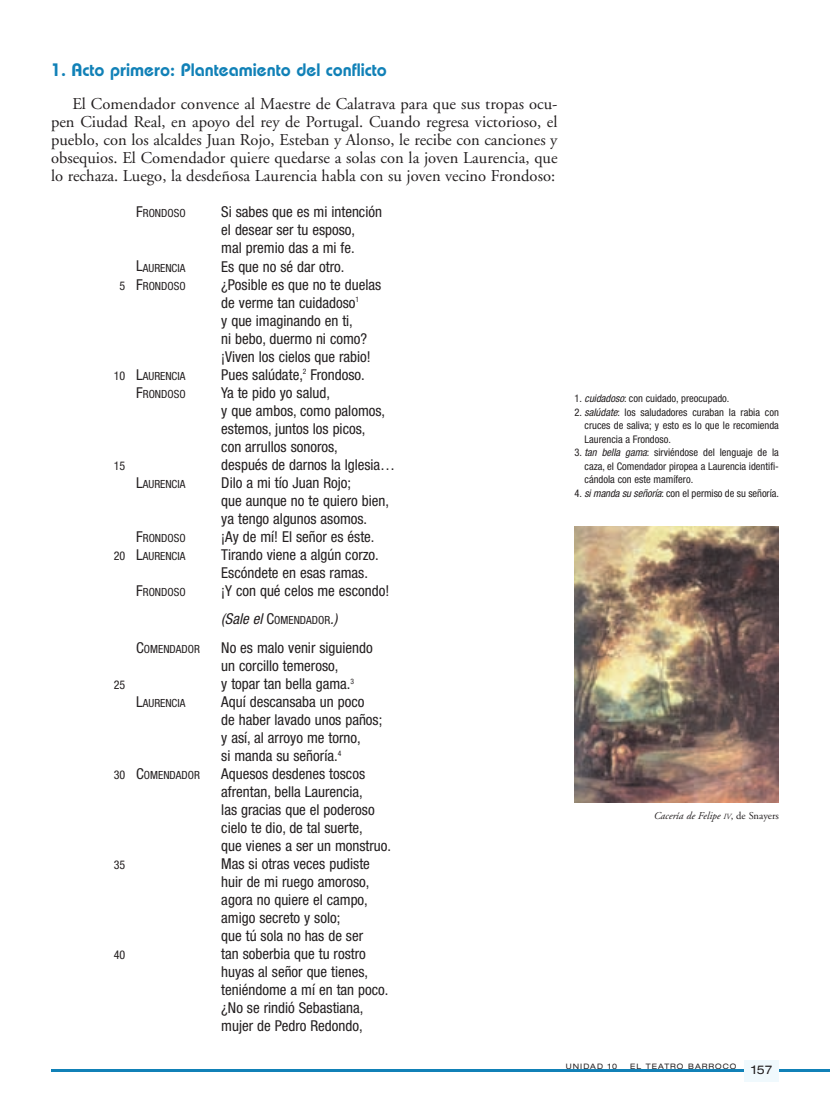
<style>
.page{position:relative;width:830px;height:1119px;background:#fff}
.page>*{position:absolute;margin:0;border:0;box-sizing:border-box;transform-origin:0 0}
.t1{font:600 18px "Bauhaus";color:#1181b7}
.t2{font:16.5px/18px "Adobe Garamond";color:#231f20;text-align:justify}
.t3{font:condensed 15px/18px "Helvetica Neue";color:#231f20}
.t4{font:condensed 12px "Helvetica Neue";color:#231f20}
.t5{font:expanded 12px "Helvetica Neue";color:#231f20}
.t6{font:condensed 11.25px "Helvetica Neue";color:#231f20}
.t7{font:condensed 10.5px/13.5px "Helvetica Neue";color:#231f20;text-align:justify}
.t8{font:italic 10.5px "Adobe Garamond";color:#231f20}
.t9{font:expanded 7.5px "Helvetica Neue";letter-spacing:.135em;color:#231f20}
.s1{font-size:15px}
.s2{font-style:italic}
.s3{font-size:11.25px}
.s4{font-size:7.8px}
.s5{font-style:normal}
</style>
<div class="page">
<svg style="left:51px;top:526px;width:778px;height:556px"></svg>
<p class="t1" style="left:51px;top:64px;width:337px">1. Acto primero: Planteamiento del conflicto</p>
<p class="t2" style="left:51px;top:97px;width:507px;text-indent:21px">El Comendador convence al Maestre de Calatrava para que sus tropas ocu&shy;pen Ciudad Real, en apoyo del rey de Portugal. Cuando regresa victorioso, el pueblo, con los alcaldes Juan Rojo, Esteban y Alonso, le recibe con canciones y obsequios. El Comendador quiere quedarse a solas con la joven Laurencia, que lo rechaza. Luego, la desdeñosa Laurencia habla con su joven vecino Frondoso:</p>
<p class="t6" style="left:136px;top:209px;width:51px"><span class="s1">F</span>RONDOSO</p>
<p class="t3" style="left:221px;top:204px;width:162px">Si sabes que es mi intención el desear ser tu esposo,<br>mal premio das a mi fe.</p>
<p class="t6" style="left:136px;top:263px;width:51px"><span class="s1">L</span>AURENCIA</p>
<p class="t3" style="left:221px;top:258px;width:125px">Es que no sé dar otro.</p>
<p class="t6" style="left:136px;top:281px;width:51px"><span class="s1">F</span>RONDOSO</p>
<p class="t3" style="left:221px;top:276px;width:161px">¿Posible es que no te duelas de verme tan cuidadoso<sup>1<br></sup>y que imaginando en ti,<br>ni bebo, duermo ni como? ¡Viven los cielos que rabio!</p>
<p class="t6" style="left:136px;top:371px;width:51px"><span class="s1">L</span>AURENCIA</p>
<p class="t3" style="left:221px;top:366px;width:145px">Pues salúdate,<sup>2</sup> Frondoso.</p>
<p class="t6" style="left:136px;top:389px;width:51px"><span class="s1">F</span>RONDOSO</p>
<p class="t3" style="left:221px;top:384px;width:175px">Ya te pido yo salud,<br>y que ambos, como palomos, estemos, juntos los picos,<br>con arrullos sonoros,<br>después de darnos la Iglesia…</p>
<p class="t6" style="left:136px;top:479px;width:51px"><span class="s1">L</span>AURENCIA</p>
<p class="t3" style="left:221px;top:474px;width:169px">Dilo a mi tío Juan Rojo;<br>que aunque no te quiero bien, ya tengo algunos asomos.</p>
<p class="t6" style="left:136px;top:533px;width:51px"><span class="s1">F</span>RONDOSO</p>
<p class="t3" style="left:221px;top:528px;width:155px">¡Ay de mí! El señor es éste.</p>
<p class="t6" style="left:136px;top:551px;width:51px"><span class="s1">L</span>AURENCIA</p>
<p class="t3" style="left:221px;top:546px;width:159px">Tirando viene a algún corzo.<br>Escóndete en esas ramas.</p>
<p class="t6" style="left:136px;top:587px;width:51px"><span class="s1">F</span>RONDOSO</p>
<p class="t3" style="left:221px;top:577px;width:169px;line-height:28.5px">¡Y con qué celos me escondo! <span class="s2">(Sale el</span> C<span class="s3">OMENDADOR</span><span class="s2">.)</span></p>
<p class="t6" style="left:136px;top:644px;width:65px"><span class="s1">C</span>OMENDADOR</p>
<p class="t3" style="left:221px;top:639px;width:153px">No es malo venir siguiendo un corcillo temeroso,<br>y topar tan bella gama.<sup>3</sup></p>
<p class="t6" style="left:136px;top:698px;width:51px"><span class="s1">L</span>AURENCIA</p>
<p class="t3" style="left:221px;top:693px;width:162px">Aquí descansaba un poco<br>de haber lavado unos paños; y así, al arroyo me torno,<br>si manda su señoría.<sup>4</sup></p>
<p class="t6" style="left:136px;top:770px;width:65px"><span class="s1">C</span>OMENDADOR</p>
<p class="t3" style="left:221px;top:765px;width:171px">Aquesos desdenes toscos afrentan, bella Laurencia,<br>las gracias que el poderoso cielo te dio, de tal suerte,<br>que vienes a ser un monstruo.<br>Mas si otras veces pudiste huir de mi ruego amoroso, agora no quiere el campo, amigo secreto y solo;<br>que tú sola no has de ser<br>tan soberbia que tu rostro huyas al señor que tienes, teniéndome a mí en tan poco. ¿No se rindió Sebastiana, mujer de Pedro Redondo,</p>
<p class="t4" style="left:119px;top:281px;width:7px">5</p>
<p class="t4" style="left:114px;top:371px;width:13px">10</p>
<p class="t4" style="left:114px;top:461px;width:13px">15</p>
<p class="t4" style="left:114px;top:551px;width:13px">20</p>
<p class="t4" style="left:114px;top:680px;width:13px">25</p>
<p class="t4" style="left:114px;top:770px;width:13px">30</p>
<p class="t4" style="left:114px;top:860px;width:13px">35</p>
<p class="t4" style="left:114px;top:950px;width:13px">40</p>
<p class="t7" style="left:574px;top:393px;width:156px">1. <span class="s2">cuidadoso</span>: con cuidado, preocupado.</p>
<p class="t7" style="left:584px;top:406px;width:196px;text-indent:-10px">2. <span class="s2">salúdate</span>: los saludadores curaban la rabia con cruces de saliva; y esto es lo que le recomienda Laurencia a Frondoso.</p>
<p class="t7" style="left:584px;top:447px;width:196px;text-indent:-10px">3. <span class="s2">tan bella gama</span>: sirviéndose del lenguaje de la caza, el Comendador piropea a Laurencia identifi&shy;cándola con este mamífero.</p>
<p class="t7" style="left:574px;top:487px;width:206px">4. <span class="s2">simanda su señoría</span>: con el permiso de su señoría.</p>
<p class="t8" style="left:653px;top:810px;width:127px">Cacería de Felipe <span class="s4">IV</span><span class="s5">, de Snayers</span></p>
<p class="t9" style="left:565px;top:1063px;width:53px">UNIDAD 10</p>
<p class="t9" style="left:629px;top:1063px;width:108px">EL TEATRO BARROCO</p>
<p class="t5" style="left:751px;top:1065px;width:22px">157</p>
</div>
